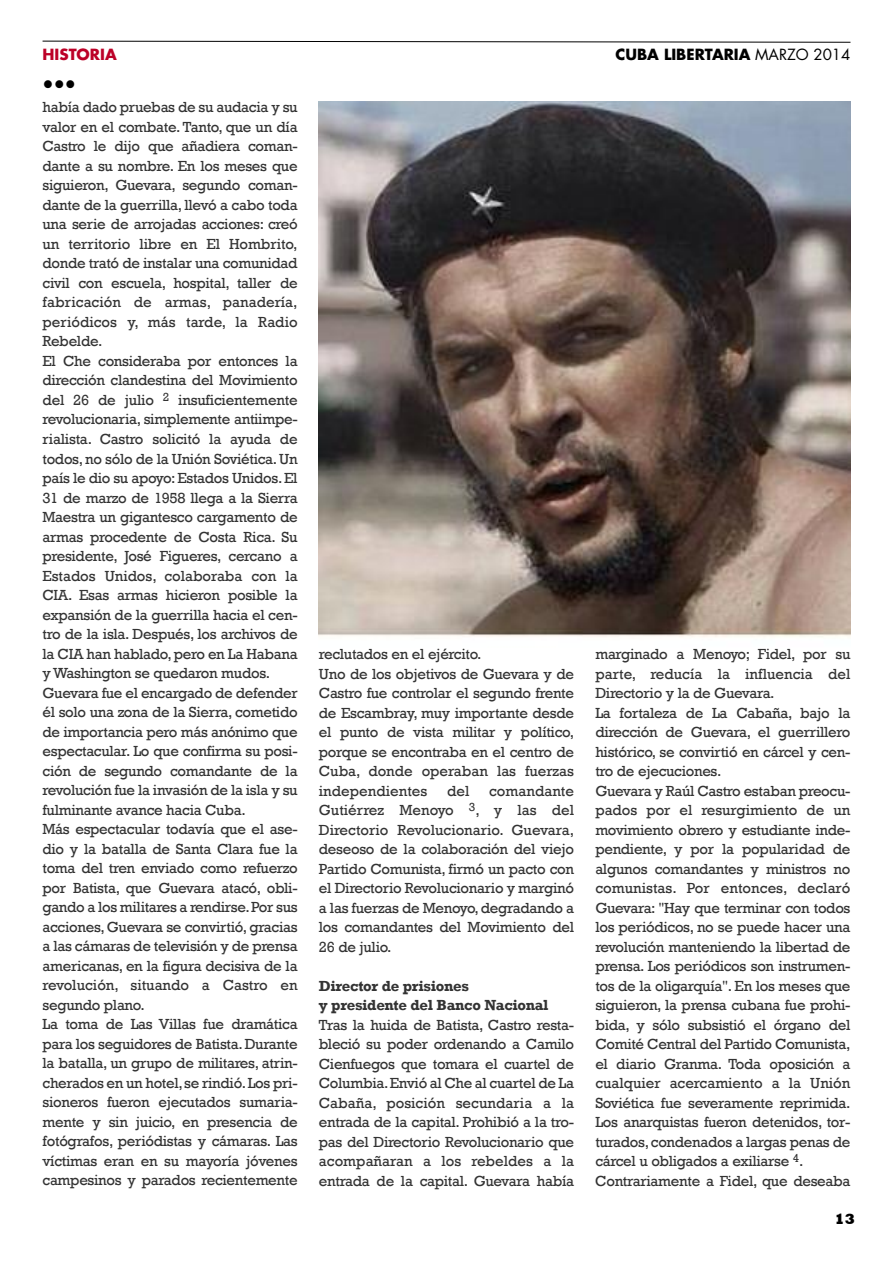
<style>
.page{position:relative;width:893px;height:1263px;background:#fff}
.page>*{position:absolute;margin:0;border:0;box-sizing:border-box;transform-origin:0 0}
.t1{font:31.5px "Rockwell";color:#000}
.t2{font:15px/19.5px "Rockwell";letter-spacing:-.02em;color:#333}
.t3{font:700 15px/19.5px "Rockwell";letter-spacing:-.02em;color:#333}
.t4{font:700 15px "Futura";color:#000}
.t5{font:700 15px "Futura";color:#bc0027}
.t6{font:800 15px "Rockwell";color:#000}
.s1{font-weight:400}
</style>
<div class="page">
<img style="left:319px;top:101px;width:531px;height:536px">
<svg style="left:42px;top:40px;width:809px;height:3px"></svg>
<p class="t5" style="left:43px;top:47px;width:76px">HISTORIA</p>
<p class="t4" style="left:615px;top:47px;width:236px">CUBA LIBERTARIA <span class="s1">MARZO 2014</span></p>
<h1 class="t1" style="left:43px;top:65px;width:35px">•••</h1>
<p class="t2" style="left:43px;top:97px;width:257px">había dado pruebas de su audacia y su valor en el combate. Tanto, que un día Castro le dijo que añadiera coman&shy;dante a su nombre. En los meses que siguieron, Guevara, segundo coman&shy;dante de la guerrilla, llevó a cabo toda una serie de arrojadas acciones: creó un territorio libre en El Hombrito, donde trató de instalar una comunidad civil con escuela, hospital, taller de fabricación de armas, panadería, periódicos y, más tarde, la Radio Rebelde.<br>El Che consideraba por entonces la dirección clandestina del Movimiento del 26 de julio <sup>2</sup> insuficientemente revolucionaria, simplemente antiimpe&shy;rialista. Castro solicitó la ayuda de todos,no sólo de la Unión Soviética.Un país le dio su apoyo:Estados Unidos.El 31 de marzo de 1958 llega a la Sierra Maestra un gigantesco cargamento de armas procedente de Costa Rica. Su presidente, José Figueres, cercano a Estados Unidos, colaboraba con la CIA. Esas armas hicieron posible la expansión de la guerrilla hacia el cen&shy;tro de la isla. Después, los archivos de la CIA han hablado,pero en La Habana y Washington se quedaron mudos.<br>Guevara fue el encargado de defender él solo una zona de la Sierra, cometido de importancia pero más anónimo que espectacular. Lo que confirma su posi&shy;ción de segundo comandante de la revolución fue la invasión de la isla y su fulminante avance hacia Cuba.<br>Más espectacular todavía que el ase&shy;dio y la batalla de Santa Clara fue la toma del tren enviado como refuerzo por Batista, que Guevara atacó, obli&shy;gando a los militares a rendirse.Por sus acciones,Guevara se convirtió,gracias a las cámaras de televisión y de prensa americanas, en la figura decisiva de la revolución, situando a Castro en segundo plano.<br>La toma de Las Villas fue dramática para los seguidores de Batista.Durante la batalla, un grupo de militares, atrin&shy;cherados en un hotel,se rindió.Los pri&shy;sioneros fueron ejecutados sumaria&shy;mente y sin juicio, en presencia de fotógrafos, periódistas y cámaras. Las víctimas eran en su mayoría jóvenes campesinos y parados recientemente</p>
<p class="t2" style="left:319px;top:644px;width:257px">reclutados en el ejército.<br>Uno de los objetivos de Guevara y de<br>Castro fue controlar el segundo frente de Escambray, muy importante desde el punto de vista militar y político, porque se encontraba en el centro de<br>Cuba, donde operaban las fuerzas independientes</p>
<p class="t2" style="left:319px;top:780px;width:257px;text-align:justify;text-indent:170px">comandante Gutiérrez Menoyo <sup>3</sup>, y las del Directorio Revolucionario. Guevara, deseoso de la colaboración del viejo Partido Comunista, firmó un pacto con el Directorio Revolucionario y marginó a las fuerzas de Menoyo,degradando a los comandantes del Movimiento del 26 de julio.</p>
<p class="t3" style="left:319px;top:975px;width:231px">Director de prisiones<br>y presidente del Banco Nacional</p>
<p class="t2" style="left:319px;top:1014px;width:257px;text-align:justify">Tras la huida de Batista, Castro resta&shy;bleció su poder ordenando a Camilo Cienfuegos que tomara el cuartel de Columbia.Envió al Che al cuartel de La Cabaña, posición secundaria a la entrada de la capital. Prohibió a la tro&shy;pas del Directorio Revolucionario que acompañaran a los rebeldes a la entrada de la capital. Guevara había</p>
<p class="t2" style="left:447px;top:780px;width:24px">del</p>
<p class="t2" style="left:595px;top:644px;width:257px">marginado a Menoyo; Fidel, por su parte, reducía la influencia del Directorio y la de Guevara.<br>La fortaleza de La Cabaña, bajo la dirección de Guevara, el guerrillero histórico, se convirtió en cárcel y cen&shy;tro de ejecuciones.<br>Guevara y Raúl Castro estaban preocu&shy;pados por el resurgimiento de un movimiento obrero y estudiante inde&shy;pendiente, y por la popularidad de algunos comandantes y ministros no comunistas. Por entonces, declaró Guevara: "Hay que terminar con todos los periódicos, no se puede hacer una revolución manteniendo la libertad de prensa. Los periódicos son instrumen&shy;tos de la oligarquía". En los meses que siguieron, la prensa cubana fue prohi&shy;bida, y sólo subsistió el órgano del Comité Central del Partido Comunista, el diario Granma. Toda oposición a cualquier acercamiento a la Unión Soviética fue severamente reprimida.<br>Los anarquistas fueron detenidos, tor&shy;turados,condenados a largas penas de cárcel u obligados a exiliarse <sup>4</sup>.<br>Contrariamente a Fidel, que deseaba</p>
<p class="t6" style="left:834px;top:1210px;width:22px">13</p>
</div>
